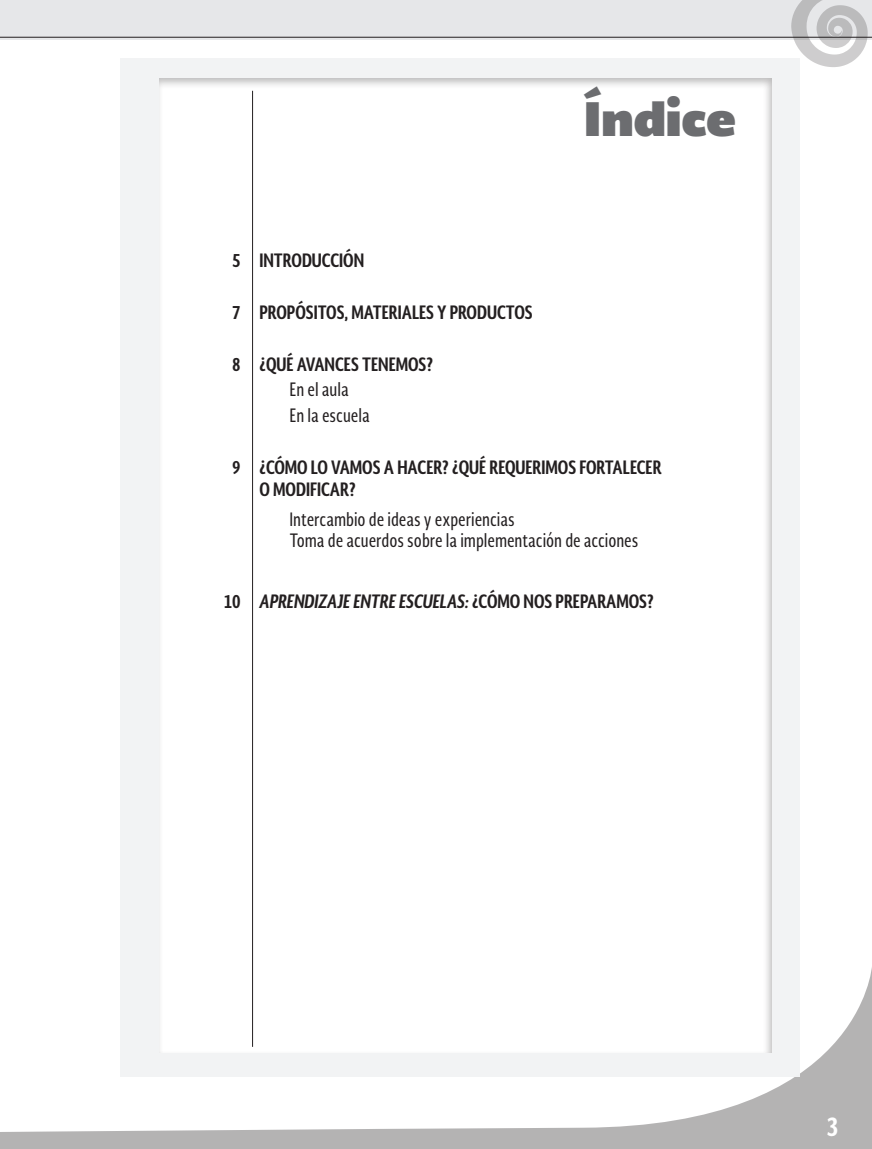
<style>
.page{position:relative;width:872px;height:1149px;background:#fff}
.page>*{position:absolute;margin:0;border:0;box-sizing:border-box;transform-origin:0 0}
.t1{font:900 45px "Soberana Sans";color:#6c6d70}
.t2{font:700 25.5px "Soberana Sans Condensed";color:#fff}
.t3{font:700 18px/21.6px "Soberana Sans Condensed";color:#231f20}
.t4{font:18px/25.8px "Soberana Sans Condensed";color:#231f20}
.t5{font:18px "Soberana Sans Condensed Bolid Ital";color:#231f20}
.s1{font-family:"Soberana Sans Condensed";font-weight:700}
</style>
<div class="page">
<div style="left:0;top:0;width:872px;height:39px;background:#e6e7e9"></div>
<svg style="left:0;top:965px;width:872px;height:183px"></svg>
<svg style="left:791px;top:0;width:76px;height:67px"></svg>
<hr style="left:0;top:37px;width:872px;height:1px;background:#231f20">
<div style="left:120px;top:58px;width:679px;height:1018px;background:#f2f3f4"></div>
<div style="left:158px;top:78px;width:615px;height:975px;background:#fff"></div>
<hr style="left:252px;top:91px;width:1px;height:955px;background:#231f20">
<h1 class="t1" style="left:584px;top:86px;width:153px">Índice</h1>
<p class="t3" style="left:232px;top:249px;width:10px">5</p>
<p class="t3" style="left:232px;top:300px;width:10px">7</p>
<p class="t3" style="left:232px;top:352px;width:10px">8</p>
<p class="t3" style="left:232px;top:455px;width:10px">9</p>
<p class="t3" style="left:224px;top:589px;width:18px">10</p>
<p class="t3" style="left:259px;top:249px;width:106px">INTRODUCCIÓN</p>
<p class="t3" style="left:259px;top:300px;width:275px">PROPÓSITOS, MATERIALES Y PRODUCTOS</p>
<p class="t3" style="left:259px;top:352px;width:175px">¿QUÉ AVANCES TENEMOS?</p>
<p class="t4" style="left:289px;top:376px;width:82px">En el aula<br>En la escuela</p>
<p class="t3" style="left:259px;top:455px;width:403px">¿CÓMO LO VAMOS A HACER? ¿QUÉ REQUERIMOS FORTALECER<br>O MODIFICAR?</p>
<p class="t4" style="left:289px;top:507px;width:350px;line-height:21.6px">Intercambio de ideas y experiencias<br>Toma de acuerdos sobre la implementación de acciones</p>
<p class="t5" style="left:259px;top:588px;width:396px">APRENDIZAJE ENTRE ESCUELAS: <span class="s1">¿CÓMO NOS PREPARAMOS?</span></p>
<h2 class="t2" style="left:826px;top:1108px;width:13px">3</h2>
</div>
